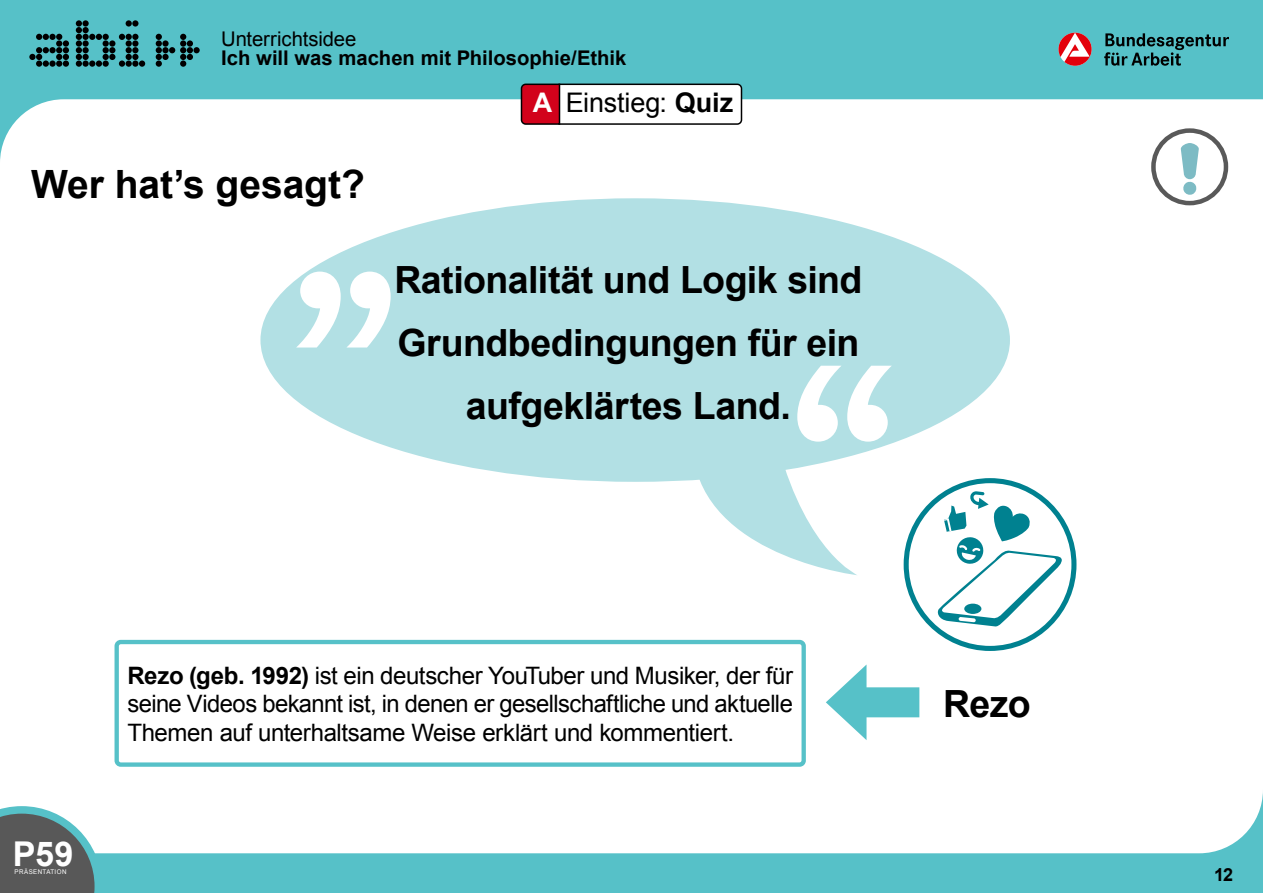
<style>
.page{position:relative;width:1263px;height:893px;background:#56c1c8}
.page>*{position:absolute;margin:0;border:0;box-sizing:border-box;transform-origin:0 0}
.H2_u-idee_P-S{font:700 39px "Arial";letter-spacing:-.005em;color:#000}
.p_OE{font:700 37.5px/63px "Arial";letter-spacing:-.015em;color:#000;text-align:center}
.P_QUIZ{font:700 37.5px "Arial";color:#000}
.t1{font:700 34.2px "Arial";color:#fff}
.H1_u-idee{font:27px "Arial";letter-spacing:-.01em;color:#000}
.p_OE_LB{font:24px/28.5px "Arial";letter-spacing:-.015em;color:#000;text-align:justify}
.t2{font:700 20.25px "Arial";color:#000}
.t3{font:20.25px "Arial";letter-spacing:-.005em;color:#000}
.t4{font:700 18px "Arial";color:#000}
.t5{font:6.45px "Arial";letter-spacing:.06em;color:#fff;scale:.96 1}
.s1{font-weight:700;color:#fff}
.s2{font-weight:700}
</style>
<div class="page">
<div style="left:0;top:99px;width:1263px;height:754px;background:#fff"></div>
<svg style="left:0;top:806px;width:102px;height:87px;background:#707e7f"></svg>
<svg style="left:29px;top:34px;width:40px;height:33px"></svg>
<svg style="left:76px;top:20px;width:69px;height:47px"></svg>
<svg style="left:156px;top:34px;width:44px;height:33px"></svg>
<svg style="left:1104px;top:33px;width:125px;height:33px"></svg>
<svg style="left:1058px;top:33px;width:33px;height:33px"></svg>
<svg style="left:520px;top:83px;width:223px;height:43px;background:#dfc3c6"></svg>
<div style="left:260px;top:198px;width:750px;height:284px;background:#b2e0e4;border-radius:50%"></div>
<svg style="left:296px;top:272px;width:95px;height:75px"></svg>
<svg style="left:695px;top:366px;width:197px;height:209px"></svg>
<div style="left:1153px;top:131px;width:73px;height:72px;background:#fff;border-radius:50%"></div>
<div style="left:1151px;top:128px;width:77px;height:77px;border:4px solid #595959;border-radius:50%"></div>
<svg style="left:1181px;top:143px;width:18px;height:52px"></svg>
<div style="left:115px;top:640px;width:691px;height:127px;border:4px solid #56c1c8;border-radius:4px"></div>
<div style="left:852px;top:687px;width:67px;height:30px;background:#56c1c8"></div>
<svg style="left:826px;top:664px;width:40px;height:76px"></svg>
<div style="left:904px;top:478px;width:172px;height:173px;border:5px solid #008190;border-radius:50%"></div>
<svg style="left:936px;top:491px;width:131px;height:136px;background:#c9e4e7"></svg>
<p class="t3" style="left:221px;top:26px;width:137px">Unterrichtsidee</p>
<p class="t2" style="left:221px;top:45px;width:407px">Ich will was machen mit Philosophie/Ethik</p>
<h2 class="H2_u-idee_P-S" style="left:31px;top:159px;width:335px">Wer hat’s gesagt?</h2>
<h1 class="H1_u-idee" style="left:533px;top:85px;width:202px"><span class="s1">A</span> Einstieg: <span class="s2">Quiz</span></h1>
<p class="p_OE" style="left:394px;top:249px;width:469px">Rationalität und Logik sind<br>Grundbedingungen für ein aufgeklärtes Land.</p>
<p class="p_OE_LB" style="left:127px;top:661px;width:667px"><span class="s2">Rezo (geb. 1992)</span> ist ein deutscher YouTuber und Musiker, der für seine Videos bekannt ist, in denen er gesellschaftliche und aktuelle Themen auf unterhaltsame Weise erklärt und kommentiert.</p>
<p class="P_QUIZ" style="left:943px;top:679px;width:89px">Rezo</p>
<h3 class="t1" style="left:13px;top:831px;width:62px">P59</h3>
<p class="t5" style="left:15px;top:868px;width:56px">PRÄSENTATION</p>
<p class="t4" style="left:1214px;top:862px;width:20px">12</p>
</div>
